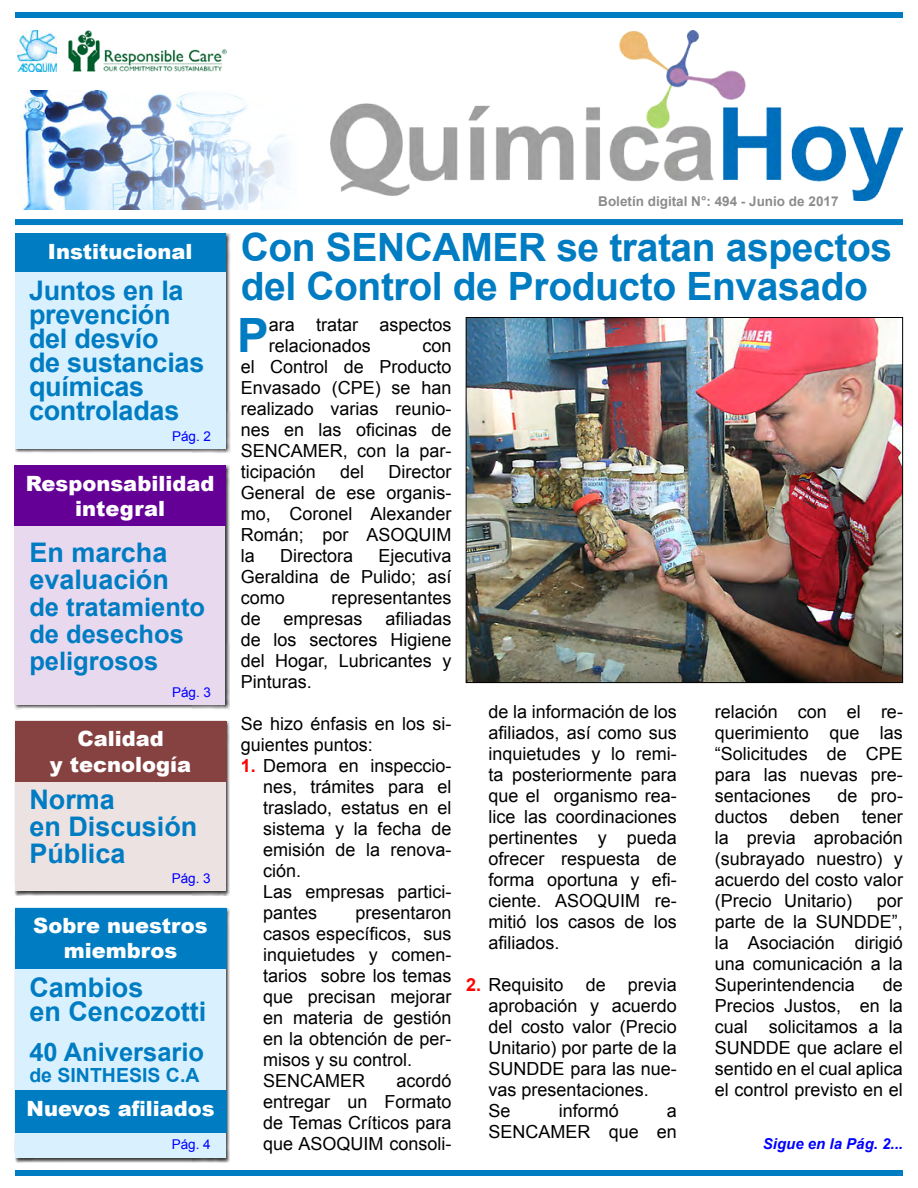
<style>
.page{position:relative;width:918px;height:1188px;background:#fff}
.page>*{position:absolute;margin:0;border:0;box-sizing:border-box;transform-origin:0 0}
.t1{font:700 47.4px "Arial";color:#007cc2}
.t2{font:700 39px/39px "Arial";letter-spacing:-.01em;color:#007cc2}
.t3{font:700 27px/24px "Arial";letter-spacing:-.005em;color:#007cc2}
.t4{font:700 25.5px/27px "Arial";color:#007cc2}
.t5{font:900 21px/25.2px "Arial";color:#fff;text-align:center}
.t6{font:700 19.5px "Arial";color:#007cc2}
.t7{font:18px/21px "Arial";color:#000;text-align:justify}
.t8{font:italic 700 15px "Arial";color:#00f}
.t9{font:700 13.5px "Arial";color:#8c8c8c}
.t10{font:13.5px "Arial";color:#00f}
.s1{font-weight:700;color:#f00}
</style>
<div class="page">
<div style="left:15px;top:12px;width:888px;height:6px;background:#007cc2"></div>
<div style="left:15px;top:1170px;width:879px;height:6px;background:#007cc2"></div>
<img style="left:69px;top:30px;width:157px;height:42px">
<img style="left:330px;top:30px;width:573px;height:170px">
<img style="left:18px;top:30px;width:39px;height:41px">
<div style="left:15px;top:219px;width:888px;height:6px;background:#007cc2"></div>
<div style="left:847px;top:1170px;width:56px;height:6px;background:#007cc2"></div>
<div style="left:15px;top:233px;width:216px;height:220px;background:#000;opacity:.75"></div>
<div style="left:15px;top:233px;width:211px;height:215px;background:#d9f1ff"></div>
<div style="left:15px;top:233px;width:211px;height:39px;background:#007cc2"></div>
<img style="left:21px;top:91px;width:265px;height:119px">
<div style="left:14px;top:465px;width:216px;height:244px;background:#000;opacity:.75"></div>
<div style="left:14px;top:465px;width:211px;height:239px;background:#e8d9ef"></div>
<div style="left:14px;top:465px;width:212px;height:61px;background:#640096"></div>
<div style="left:15px;top:721px;width:215px;height:175px;background:#000;opacity:.75"></div>
<div style="left:15px;top:721px;width:211px;height:170px;background:#ede2e2"></div>
<div style="left:15px;top:721px;width:211px;height:60px;background:#864141"></div>
<img style="left:468px;top:319px;width:433px;height:362px">
<div style="left:15px;top:908px;width:215px;height:255px;background:#000;opacity:.75"></div>
<div style="left:15px;top:908px;width:211px;height:250px;background:#d9f1ff"></div>
<div style="left:15px;top:908px;width:211px;height:60px;background:#007cc2"></div>
<div style="left:15px;top:1091px;width:211px;height:42px;background:#007cc2"></div>
<p class="t5" style="left:48px;top:238px;width:146px">Institucional</p>
<h3 class="t3" style="left:29px;top:279px;width:177px">Juntos en la prevención del desvío<br>de sustancias químicas controladas</h3>
<p class="t10" style="left:172px;top:428px;width:41px">Pág. 2</p>
<p class="t5" style="left:26px;top:470px;width:190px">Responsabilidad integral</p>
<h3 class="t3" style="left:29px;top:540px;width:141px;line-height:27px">En marcha evaluación</h3>
<h3 class="t4" style="left:29px;top:594px;width:177px">de tratamiento de desechos peligrosos</h3>
<p class="t10" style="left:172px;top:683px;width:41px">Pág. 3</p>
<p class="t5" style="left:50px;top:726px;width:143px">Calidad<br>y tecnología</p>
<h3 class="t3" style="left:29px;top:787px;width:170px;line-height:27px">Norma<br>en Discusión<br>Pública</h3>
<p class="t10" style="left:172px;top:869px;width:41px">Pág. 3</p>
<p class="t5" style="left:33px;top:913px;width:176px">Sobre nuestros miembros</p>
<h3 class="t3" style="left:29px;top:976px;width:179px">Cambios<br>en Cencozotti</h3>
<h3 class="t4" style="left:29px;top:1040px;width:176px">40 Aniversario</h3>
<p class="t6" style="left:29px;top:1062px;width:172px">de SINTHESIS C.A</p>
<p class="t5" style="left:27px;top:1095px;width:189px">Nuevos afiliados</p>
<p class="t10" style="left:172px;top:1135px;width:41px">Pág. 4</p>
<p class="t9" style="left:598px;top:192px;width:242px">Boletín digital N°: 494 - Junio de 2017</p>
<h2 class="t2" style="left:241px;top:229px;width:653px">Con SENCAMER se tratan aspectos del Control de Producto Envasado</h2>
<h1 class="t1" style="left:237px;top:303px;width:33px">P</h1>
<p class="t7" style="left:269px;top:314px;width:184px">ara tratar aspectos relacionados</p>
<p class="t7" style="left:241px;top:335px;width:212px;text-indent:182px">con el Control de Producto Envasado (CPE) se han realizado varias reunio&shy;nes en las oficinas de SENCAMER, con la par&shy;ticipación</p>
<p class="t7" style="left:241px;top:461px;width:212px;text-indent:148px">Director General de ese organis&shy;mo, Coronel Alexander Román; por ASOQUIM la</p>
<p class="t7" style="left:340px;top:461px;width:26px">del</p>
<p class="t7" style="left:241px;top:545px;width:212px;text-indent:138px">Ejecutiva Geraldina de Pulido; así como</p>
<p class="t7" style="left:280px;top:545px;width:75px">Directora</p>
<p class="t7" style="left:331px;top:587px;width:122px">representantes</p>
<p class="t7" style="left:241px;top:608px;width:212px;text-indent:145px">afiliadas de los sectores Higiene del Hogar, Lubricantes y Pinturas.</p>
<p class="t7" style="left:241px;top:713px;width:212px">Se hizo énfasis en los si&shy;guientes puntos:</p>
<p class="t7" style="left:263px;top:755px;width:190px;text-align:left;text-indent:-22px"><span class="s1">1.</span> Demora en inspeccio&shy;nes, trámites para el traslado, estatus en el sistema y la fecha de emisión de la renova&shy;ción.<br>Las empresas partici&shy;pantes</p>
<p class="t7" style="left:241px;top:608px;width:22px">de</p>
<p class="t7" style="left:284px;top:608px;width:81px">empresas</p>
<p class="t7" style="left:263px;top:902px;width:190px;text-align:left;text-indent:92px">presentaron casos específicos, sus inquietudes y comen&shy;tarios sobre los temas que precisan mejorar en materia de gestión en la obtención de per&shy;misos y su control.<br>SENCAMER</p>
<p class="t7" style="left:263px;top:1070px;width:190px;text-indent:133px">acordó entregar un Formato de Temas Críticos para que ASOQUIM consoli-</p>
<p class="t7" style="left:489px;top:701px;width:190px">de la información de los afiliados, así como sus inquietudes y lo remi&shy;ta posteriormente para que el organismo rea&shy;lice las coordinaciones pertinentes y pueda ofrecer respuesta de forma oportuna y efi&shy;ciente. ASOQUIM re&shy;mitió los casos de los afiliados.</p>
<p class="t7" style="left:489px;top:974px;width:190px;text-align:left;text-indent:-22px"><span class="s1">2.</span> Requisito de previa aprobación y acuerdo del costo valor (Precio<br>Unitario) por parte de la<br>SUNDDE para las nue&shy;vas presentaciones.<br>Se</p>
<p class="t7" style="left:559px;top:1100px;width:62px">informó</p>
<p class="t7" style="left:489px;top:1100px;width:190px;text-align:right">a<br>SENCAMER que en</p>
<p class="t7" style="left:715px;top:701px;width:190px">relación con el re&shy;querimiento que las “Solicitudes de CPE para las nuevas pre&shy;sentaciones</p>
<p class="t7" style="left:715px;top:785px;width:190px;text-indent:123px">de pro&shy;ductos deben tener la previa aprobación (subrayado nuestro) y acuerdo del costo valor (Precio Unitario)</p>
<p class="t7" style="left:715px;top:890px;width:190px;text-indent:162px">por parte de la SUNDDE”, la Asociación dirigió una comunicación a la Superintendencia</p>
<p class="t7" style="left:715px;top:974px;width:190px;text-indent:168px">de Precios Justos, en la cual solicitamos a la SUNDDE que aclare el sentido en el cual aplica el control previsto en el</p>
<p class="t8" style="left:763px;top:1133px;width:142px">Sigue en la Pág. 2...</p>
</div>
